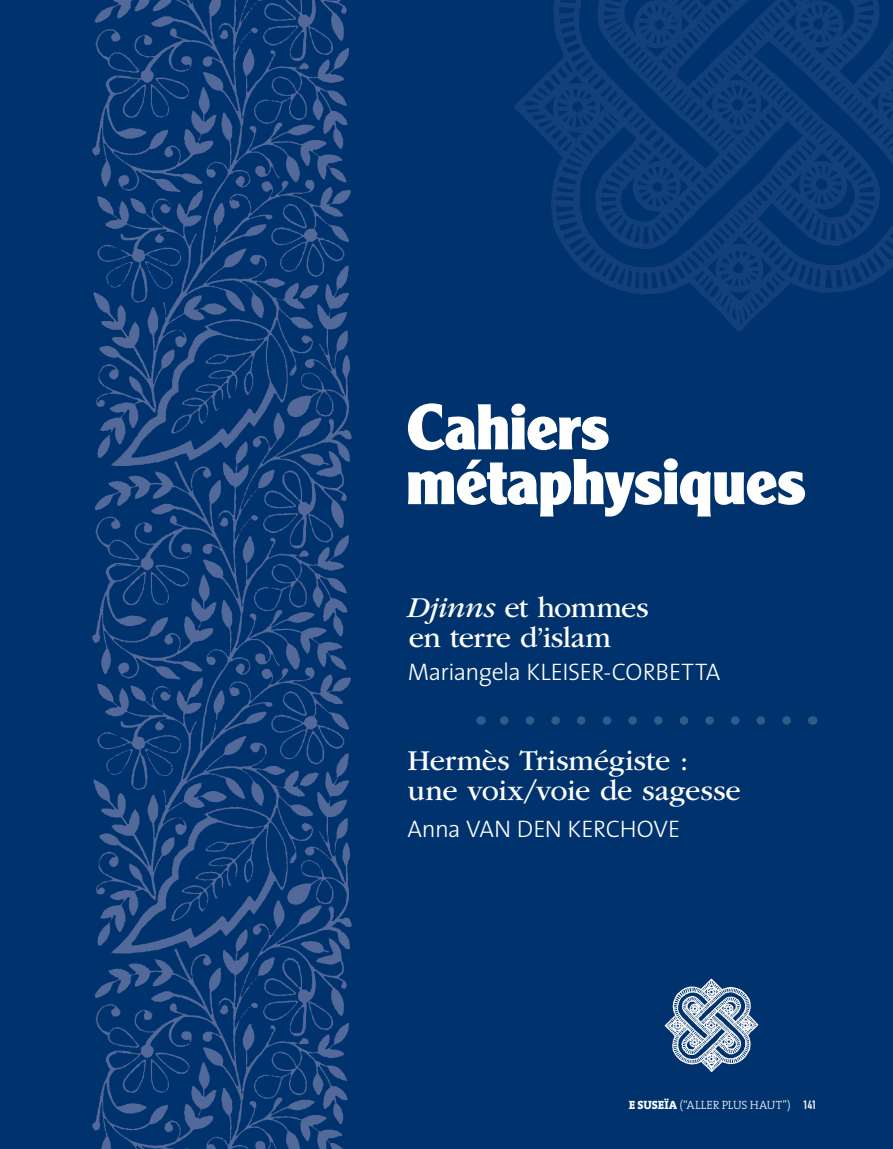
<style>
.page{position:relative;width:893px;height:1149px;background:#fff}
.page>*{position:absolute;margin:0;border:0;box-sizing:border-box;transform-origin:0 0}
.t1{font:900 63.15px/54.8px "Clearface Gothic LT Std";letter-spacing:-.01em;color:#fff}
.t2{font:30px/30px "ITC Garamond Std";letter-spacing:-.01em;color:#fff}
.t3{font:300 24px "The Sans";letter-spacing:-.015em;color:#fff}
.t4{font:300 12px "The Serif";letter-spacing:.005em;color:#fff}
.s1{font-style:italic}
.s2{font-weight:800}
.s3{font-family:"DIN Engschrift Std";font-weight:400}
</style>
<div class="page">
<div style="left:0;top:0;width:893px;height:1148px;background:#00336d"></div>
<img style="left:514px;top:0;width:379px;height:331px">
<img style="left:664px;top:978px;width:95px;height:94px">
<img style="left:92px;top:0;width:260px;height:1148px">
<svg style="left:500px;top:716px;width:287px;height:8px"></svg>
<h1 class="t1" style="left:406px;top:399px;width:401px">Cahiers métaphysiques</h1>
<p class="t2" style="left:407px;top:592px;width:243px"><span class="s1">Djinns</span> et hommes en terre d’islam</p>
<p class="t3" style="left:408px;top:651px;width:314px">Mariangela KLEISER-CORBETTA</p>
<p class="t2" style="left:407px;top:745px;width:335px">Hermès Trismégiste : une voix/voie de sagesse</p>
<p class="t3" style="left:408px;top:809px;width:274px">Anna VAN DEN KERCHOVE</p>
<p class="t4" style="left:629px;top:1094px;width:189px"><span class="s2">E SUSEÏA</span> (“ALLER PLUS HAUT”) <span class="s3">141</span></p>
</div>
